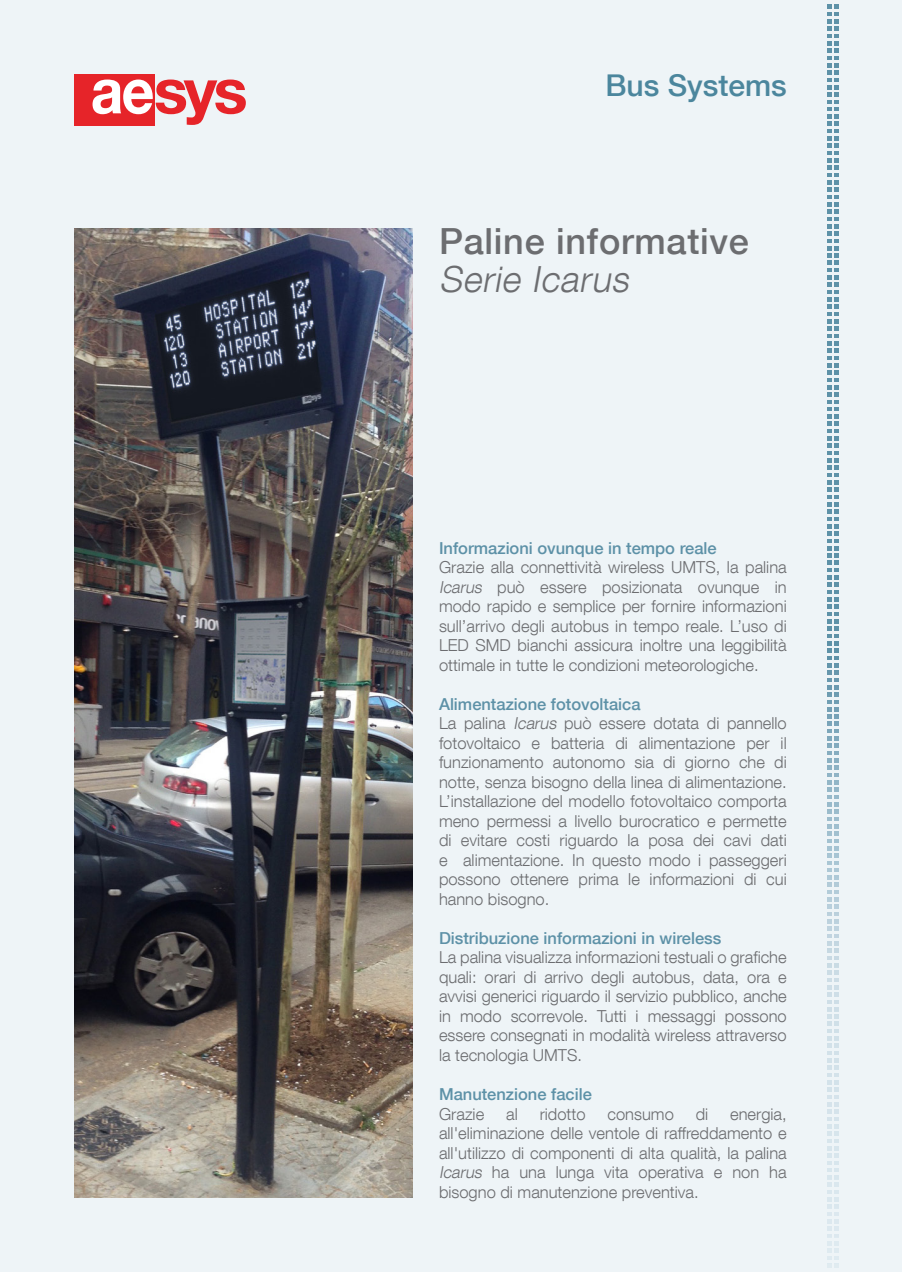
<style>
.page{position:relative;width:902px;height:1272px;background:#fff}
.page>*{position:absolute;margin:0;border:0;box-sizing:border-box;transform-origin:0 0}
.t1{font:500 36px "Helvetica Neue LT Com";letter-spacing:.02em;color:#6c6d70}
.t2{font:italic 300 36px "Helvetica Neue LT Com";color:#6c6d70}
.t3{font:500 30px "Helvetica Neue LT Com";color:#4b869d}
.t4{font:300 16.5px/19.5px "Helvetica Neue LT Com";color:#6c6d70;text-align:justify}
.t5{font:500 16.5px "Helvetica Neue LT Com";color:#5d91a7}
.s1{font-style:italic}
</style>
<div class="page">
<div style="left:0;top:0;width:901px;height:1271px;background:#eef4f7"></div>
<img style="left:74px;top:229px;width:338px;height:968px">
<div style="left:74px;top:74px;width:81px;height:51px;background:#e62429"></div>
<svg style="left:92px;top:79px;width:154px;height:46px"></svg>
<svg style="left:827px;top:5px;width:11px;height:1261px"></svg>
<p class="t3" style="left:605px;top:67px;width:183px">Bus Systems</p>
<p class="t1" style="left:439px;top:220px;width:311px">Paline informative</p>
<p class="t2" style="left:439px;top:257px;width:198px">Serie Icarus</p>
<p class="t5" style="left:439px;top:538px;width:279px">Informazioni ovunque in tempo reale</p>
<p class="t4" style="left:439px;top:557px;width:349px">Grazie alla connettività wireless UMTS, la palina <span class="s1">Icarus</span> può essere posizionata ovunque in modo rapido e semplice per fornire informazioni sull’arrivo degli autobus in tempo reale. L’uso di LED SMD bianchi assicura inoltre una leggibilità ottimale in tutte le condizioni meteorologiche.</p>
<p class="t5" style="left:439px;top:694px;width:203px">Alimentazione fotovoltaica</p>
<p class="t4" style="left:439px;top:713px;width:349px">La palina <span class="s1">Icarus</span> può essere dotata di pannello fotovoltaico e batteria di alimentazione per il funzionamento autonomo sia di giorno che di notte, senza bisogno della linea di alimentazione.<br>L’installazione del modello fotovoltaico comporta meno permessi a livello burocratico e permette di evitare costi riguardo la posa dei cavi dati e alimentazione. In questo modo i passeggeri possono ottenere prima le informazioni di cui hanno bisogno.</p>
<p class="t5" style="left:439px;top:928px;width:284px">Distribuzione informazioni in wireless</p>
<p class="t4" style="left:439px;top:947px;width:349px">La palina visualizza informazioni testuali o grafiche quali: orari di arrivo degli autobus, data, ora e avvisi generici riguardo il servizio pubblico, anche in modo scorrevole. Tutti i messaggi possono essere consegnati in modalità wireless attraverso la tecnologia UMTS.</p>
<p class="t5" style="left:439px;top:1084px;width:154px">Manutenzione facile</p>
<p class="t4" style="left:439px;top:1103px;width:47px">Grazie</p>
<p class="t4" style="left:506px;top:1103px;width:13px">al</p>
<p class="t4" style="left:539px;top:1103px;width:47px">ridotto</p>
<p class="t4" style="left:607px;top:1103px;width:68px">consumo</p>
<p class="t4" style="left:695px;top:1103px;width:14px">di</p>
<p class="t4" style="left:439px;top:1103px;width:349px;text-indent:291px">energia, all'eliminazione delle ventole di raffreddamento e all'utilizzo di componenti di alta qualità, la palina <span class="s1">Icarus</span> ha una lunga vita operativa e non ha bisogno di manutenzione preventiva.</p>
</div>
